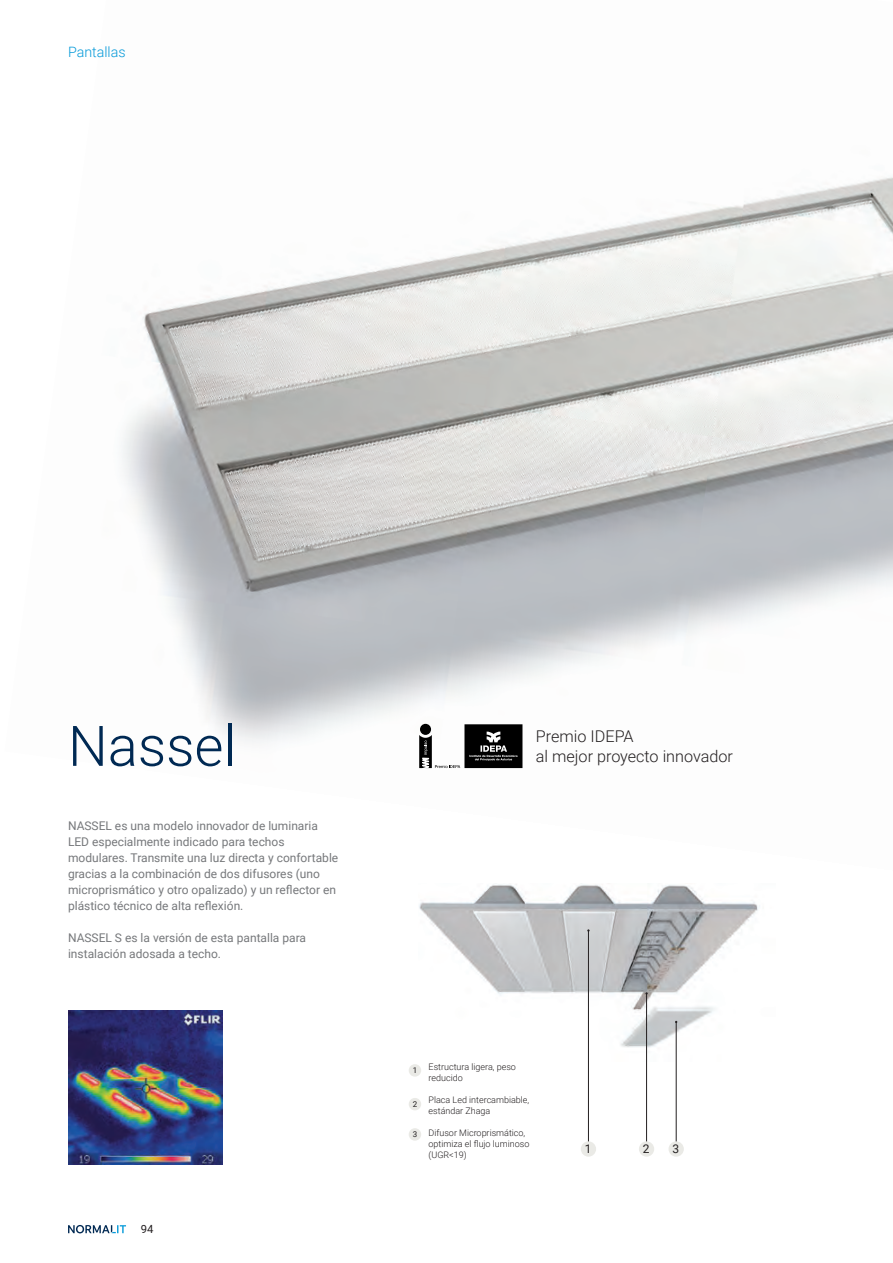
<style>
.page{position:relative;width:893px;height:1263px;background:#fff}
.page>*{position:absolute;margin:0;border:0;box-sizing:border-box;transform-origin:0 0}
.t1{font:300 55.95px "Roboto";color:#002953}
.t2{font:300 16.2px/20.2px "Roboto";color:#231f20}
.t3{font:300 14.25px "Roboto";color:#069ad9}
.t4{font:12px/16px "Roboto";color:#76787b}
.t5{font:12px "Roboto";color:#231f20}
.t6{font:11.25px "Roboto";color:#231f20}
.t7{font:300 9px/10.9px "Roboto";color:#231f20}
.t8{font:7.95px "Roboto";color:#231f20}
</style>
<div class="page">
<img style="left:122px;top:177px;width:771px;height:592px">
<svg style="left:68px;top:1225px;width:58px;height:8px"></svg>
<img style="left:68px;top:1010px;width:155px;height:155px">
<svg style="left:419px;top:724px;width:103px;height:45px"></svg>
<img style="left:419px;top:884px;width:341px;height:178px">
<hr style="left:588px;top:930px;width:1px;height:221px;background:#231f20">
<hr style="left:646px;top:993px;width:1px;height:158px;background:#231f20">
<hr style="left:676px;top:1022px;width:1px;height:129px;background:#231f20">
<div style="left:581px;top:1141px;width:15px;height:16px;background:#eaeae6;border-radius:50%"></div>
<div style="left:639px;top:1141px;width:15px;height:16px;background:#eaeae6;border-radius:50%"></div>
<div style="left:668px;top:1141px;width:16px;height:16px;background:#eaeae6;border-radius:50%"></div>
<div style="left:409px;top:1064px;width:12px;height:13px;background:#eaeae6;border-radius:50%"></div>
<div style="left:409px;top:1098px;width:12px;height:12px;background:#eaeae6;border-radius:50%"></div>
<div style="left:409px;top:1128px;width:12px;height:13px;background:#eaeae6;border-radius:50%"></div>
<p class="t3" style="left:68px;top:42px;width:59px">Pantallas</p>
<h1 class="t1" style="left:68px;top:707px;width:169px">Nassel</h1>
<p class="t4" style="left:68px;top:817px;width:272px">NASSEL es una modelo innovador de luminaria LED especialmente indicado para techos modulares. Transmite una luz directa y confortable gracias a la combinación de dos difusores (uno microprismático y otro opalizado) y un reflector en plástico técnico de alta reflexión.</p>
<p class="t4" style="left:68px;top:929px;width:240px">NASSEL S es la versión de esta pantalla para instalación adosada a techo.</p>
<p class="t6" style="left:141px;top:1221px;width:14px">94</p>
<h2 class="t2" style="left:536px;top:725px;width:198px">Premio IDEPA<br>al mejor proyecto innovador</h2>
<p class="t8" style="left:413px;top:1065px;width:6px">1</p>
<p class="t8" style="left:413px;top:1098px;width:6px">2</p>
<p class="t8" style="left:413px;top:1129px;width:6px">3</p>
<p class="t7" style="left:429px;top:1061px;width:89px">Estructura ligera, peso reducido</p>
<p class="t7" style="left:429px;top:1094px;width:102px">Placa Led intercambiable, estándar Zhaga</p>
<p class="t7" style="left:429px;top:1127px;width:102px">Difusor Microprismático, optimiza el flujo luminoso (UGR&lt;19)</p>
<p class="t5" style="left:585px;top:1141px;width:8px">1</p>
<p class="t5" style="left:643px;top:1141px;width:8px">2</p>
<p class="t5" style="left:672px;top:1141px;width:8px">3</p>
</div>
